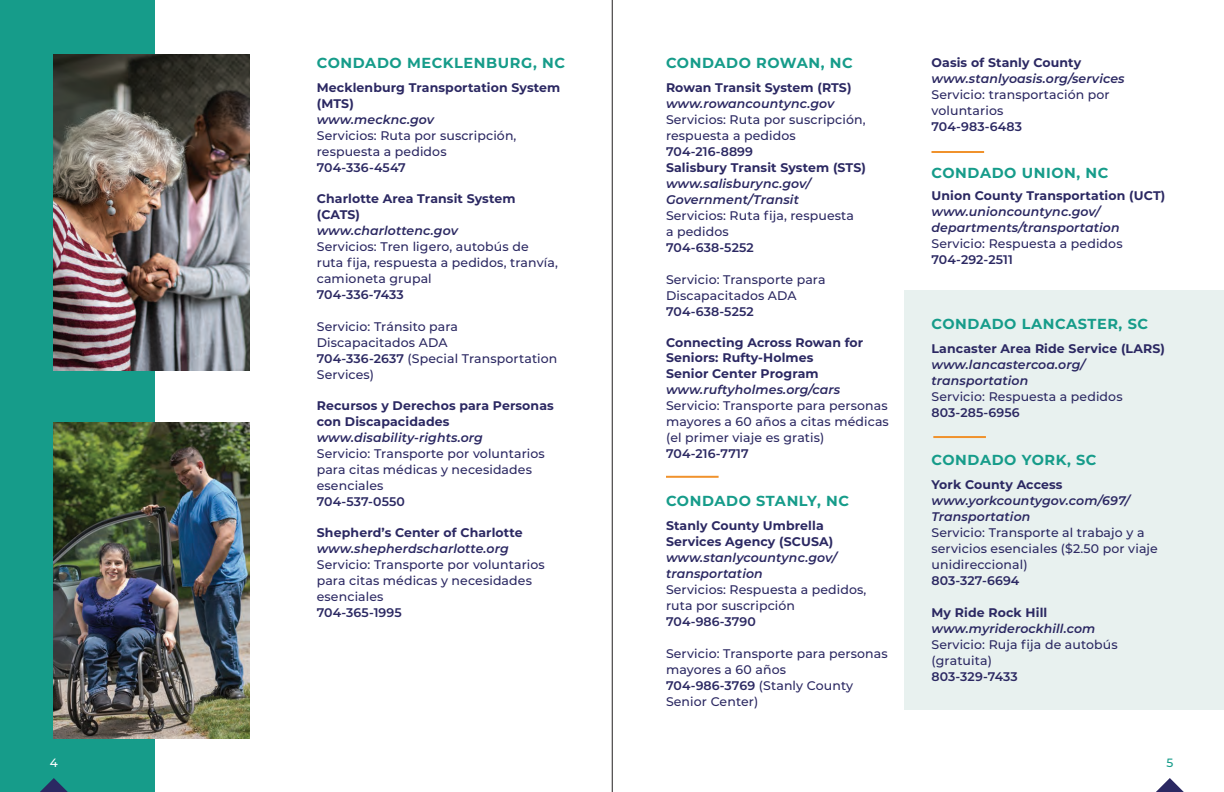
<style>
.page{position:relative;width:1224px;height:792px;background:#fff}
.page>*{position:absolute;margin:0;border:0;box-sizing:border-box;transform-origin:0 0}
.t1{font:700 14.5px "Montserrat";letter-spacing:.04em;color:#169c8a}
.t2{font:500 12.5px/16px "Montserrat";letter-spacing:.01em;color:#2b2862}
.t3{font:700 12.5px/16px "Montserrat";letter-spacing:.01em;color:#2b2862}
.t4{font:italic 600 12.5px/16px "Montserrat";letter-spacing:.01em;color:#2b2862}
.t5{font:600 12.5px "Montserrat";letter-spacing:.01em;color:#2b2862}
.t6{font:500 12px "Montserrat";color:#fff}
.t7{font:500 12px "Montserrat";color:#169c8a}
.s1{font-weight:600}
</style>
<div class="page">
<div style="left:0;top:0;width:154px;height:792px;background:#169c8a"></div>
<img style="left:53px;top:54px;width:197px;height:317px">
<img style="left:53px;top:422px;width:197px;height:317px">
<svg style="left:40px;top:778px;width:28px;height:14px"></svg>
<div style="left:904px;top:290px;width:320px;height:419px;background:#e8f1ef"></div>
<hr style="left:666px;top:476px;width:53px;height:2px;background:#f0922c">
<hr style="left:932px;top:151px;width:52px;height:2px;background:#f0922c">
<hr style="left:933px;top:436px;width:53px;height:2px;background:#f0922c">
<hr style="left:612px;top:0;width:1px;height:792px;background:#231f20">
<svg style="left:1156px;top:778px;width:28px;height:14px"></svg>
<p class="t6" style="left:50px;top:755px;width:10px">4</p>
<p class="t1" style="left:317px;top:52px;width:250px">CONDADO MECKLENBURG, NC</p>
<p class="t3" style="left:317px;top:79px;width:245px">Mecklenburg Transportation System (MTS)</p>
<p class="t4" style="left:317px;top:111px;width:119px">www.mecknc.gov</p>
<p class="t2" style="left:317px;top:127px;width:201px">Servicios: Ruta por suscripción, respuesta a pedidos</p>
<p class="t5" style="left:317px;top:159px;width:90px">704-336-4547</p>
<p class="t3" style="left:317px;top:190px;width:200px">Charlotte Area Transit System (CATS)</p>
<p class="t4" style="left:317px;top:222px;width:143px">www.charlottenc.gov</p>
<p class="t2" style="left:317px;top:238px;width:243px">Servicios: Tren ligero, autobús de ruta fija, respuesta a pedidos, tranvía, camioneta grupal</p>
<p class="t5" style="left:317px;top:286px;width:89px">704-336-7433</p>
<p class="t2" style="left:317px;top:318px;width:242px">Servicio: Tránsito para<br>Discapacitados ADA<br><span class="s1">704-336-2637</span> (Special Transportation<br>Services)</p>
<p class="t3" style="left:317px;top:397px;width:239px">Recursos y Derechos para Personas con Discapacidades</p>
<p class="t4" style="left:317px;top:429px;width:168px">www.disability-rights.org</p>
<p class="t2" style="left:317px;top:445px;width:230px">Servicio: Transporte por voluntarios para citas médicas y necesidades esenciales</p>
<p class="t5" style="left:317px;top:493px;width:90px">704-537-0550</p>
<p class="t3" style="left:317px;top:524px;width:207px">Shepherd’s Center of Charlotte</p>
<p class="t4" style="left:317px;top:540px;width:193px">www.shepherdscharlotte.org</p>
<p class="t2" style="left:317px;top:556px;width:230px">Servicio: Transporte por voluntarios para citas médicas y necesidades esenciales</p>
<p class="t5" style="left:317px;top:604px;width:87px">704-365-1995</p>
<p class="t1" style="left:666px;top:52px;width:188px">CONDADO ROWAN, NC</p>
<p class="t3" style="left:666px;top:79px;width:187px">Rowan Transit System (RTS)</p>
<p class="t4" style="left:666px;top:95px;width:170px">www.rowancountync.gov</p>
<p class="t2" style="left:666px;top:111px;width:201px">Servicios: Ruta por suscripción, respuesta a pedidos</p>
<p class="t5" style="left:666px;top:143px;width:89px">704-216-8899</p>
<p class="t3" style="left:666px;top:159px;width:201px">Salisbury Transit System (STS)</p>
<p class="t4" style="left:666px;top:175px;width:146px">www.salisburync.gov/<br>Government/Transit</p>
<p class="t2" style="left:666px;top:207px;width:189px">Servicios: Ruta fija, respuesta a pedidos</p>
<p class="t5" style="left:666px;top:239px;width:89px">704-638-5252</p>
<p class="t2" style="left:666px;top:271px;width:161px">Servicio: Transporte para<br>Discapacitados ADA</p>
<p class="t5" style="left:666px;top:303px;width:89px">704-638-5252</p>
<p class="t3" style="left:666px;top:334px;width:199px;line-height:15.5px">Connecting Across Rowan for<br>Seniors: Rufty-Holmes<br>Senior Center Program</p>
<p class="t4" style="left:666px;top:381px;width:176px">www.ruftyholmes.org/cars</p>
<p class="t2" style="left:666px;top:397px;width:224px;text-align:justify">Servicio: Transporte para personas mayores a 60 años a citas médicas (el primer viaje es gratis)</p>
<p class="t5" style="left:666px;top:445px;width:84px">704-216-7717</p>
<p class="t1" style="left:666px;top:490px;width:185px">CONDADO STANLY, NC</p>
<p class="t3" style="left:666px;top:517px;width:169px">Stanly County Umbrella<br>Services Agency (SCUSA)</p>
<p class="t4" style="left:666px;top:549px;width:172px">www.stanlycountync.gov/ transportation</p>
<p class="t2" style="left:666px;top:581px;width:202px">Servicios: Respuesta a pedidos, ruta por suscripción</p>
<p class="t5" style="left:666px;top:613px;width:92px">704-986-3790</p>
<p class="t2" style="left:666px;top:645px;width:223px">Servicio: Transporte para personas mayores a 60 años<br><span class="s1">704-986-3769</span> (Stanly County<br>Senior Center)</p>
<p class="t3" style="left:932px;top:54px;width:151px">Oasis of Stanly County</p>
<p class="t4" style="left:932px;top:70px;width:195px">www.stanlyoasis.org/services</p>
<p class="t2" style="left:932px;top:86px;width:180px">Servicio: transportación por voluntarios</p>
<p class="t5" style="left:932px;top:118px;width:92px">704-983-6483</p>
<p class="t1" style="left:932px;top:162px;width:179px">CONDADO UNION, NC</p>
<p class="t3" style="left:932px;top:187px;width:235px">Union County Transportation (UCT)</p>
<p class="t4" style="left:932px;top:203px;width:190px">www.unioncountync.gov/ departments/transportation</p>
<p class="t2" style="left:932px;top:235px;width:193px">Servicio: Respuesta a pedidos</p>
<p class="t5" style="left:932px;top:251px;width:83px">704-292-2511</p>
<p class="t1" style="left:932px;top:313px;width:218px">CONDADO LANCASTER, SC</p>
<p class="t3" style="left:932px;top:340px;width:235px">Lancaster Area Ride Service (LARS)</p>
<p class="t4" style="left:932px;top:356px;width:155px">www.lancastercoa.org/ transportation</p>
<p class="t2" style="left:932px;top:388px;width:193px">Servicio: Respuesta a pedidos</p>
<p class="t5" style="left:932px;top:404px;width:90px">803-285-6956</p>
<p class="t1" style="left:932px;top:449px;width:167px">CONDADO YORK, SC</p>
<p class="t3" style="left:932px;top:476px;width:133px">York County Access</p>
<p class="t4" style="left:932px;top:492px;width:200px">www.yorkcountygov.com/697/<br>Transportation</p>
<p class="t2" style="left:932px;top:524px;width:228px">Servicio: Transporte al trabajo y a servicios esenciales ($2.50 por viaje unidireccional)</p>
<p class="t5" style="left:932px;top:572px;width:89px">803-327-6694</p>
<p class="t3" style="left:932px;top:604px;width:117px">My Ride Rock Hill</p>
<p class="t4" style="left:932px;top:620px;width:165px">www.myriderockhill.com</p>
<p class="t2" style="left:932px;top:636px;width:188px">Servicio: Ruja fija de autobús (gratuita)</p>
<p class="t5" style="left:932px;top:668px;width:88px">803-329-7433</p>
<p class="t7" style="left:1166px;top:755px;width:8px">5</p>
</div>
